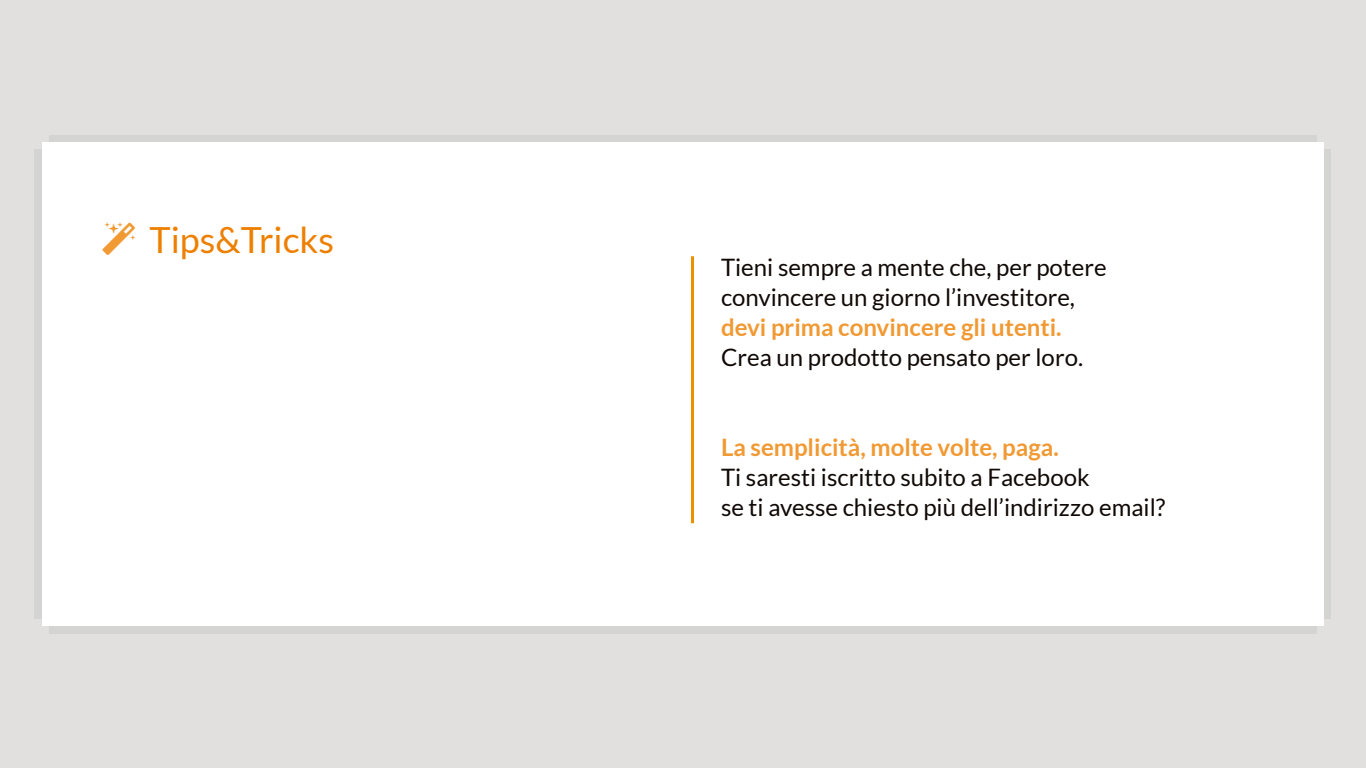
<style>
.page{position:relative;width:1366px;height:768px;background:#e2e0df}
.page>*{position:absolute;margin:0;border:0;box-sizing:border-box;transform-origin:0 0}
.t1{font:36px "Lato";color:#ed8000}
.t2{font:24px/30px "Lato";color:#100906}
.t3{font:700 24px "Lato";color:#f19933}
</style>
<div class="page">
<div style="left:49px;top:135px;width:1268px;height:498px;background:#d4d4d3"></div>
<div style="left:42px;top:142px;width:1282px;height:484px;background:#fff"></div>
<hr style="left:691px;top:256px;width:3px;height:267px;background:#ec9000">
<h1 class="t1" style="left:149px;top:220px;width:186px">Tips&amp;Tricks</h1>
<p class="t2" style="left:721px;top:252px;width:387px">Tieni sempre a mente che, per potere convincere un giorno l’investitore,</p>
<p class="t3" style="left:721px;top:314px;width:342px">devi prima convincere gli utenti.</p>
<p class="t2" style="left:721px;top:342px;width:364px">Crea un prodotto pensato per loro.</p>
<p class="t3" style="left:721px;top:434px;width:339px">La semplicità, molte volte, paga.</p>
<p class="t2" style="left:721px;top:462px;width:446px">Ti saresti iscritto subito a Facebook<br>se ti avesse chiesto più dell’indirizzo email?</p>
</div>
